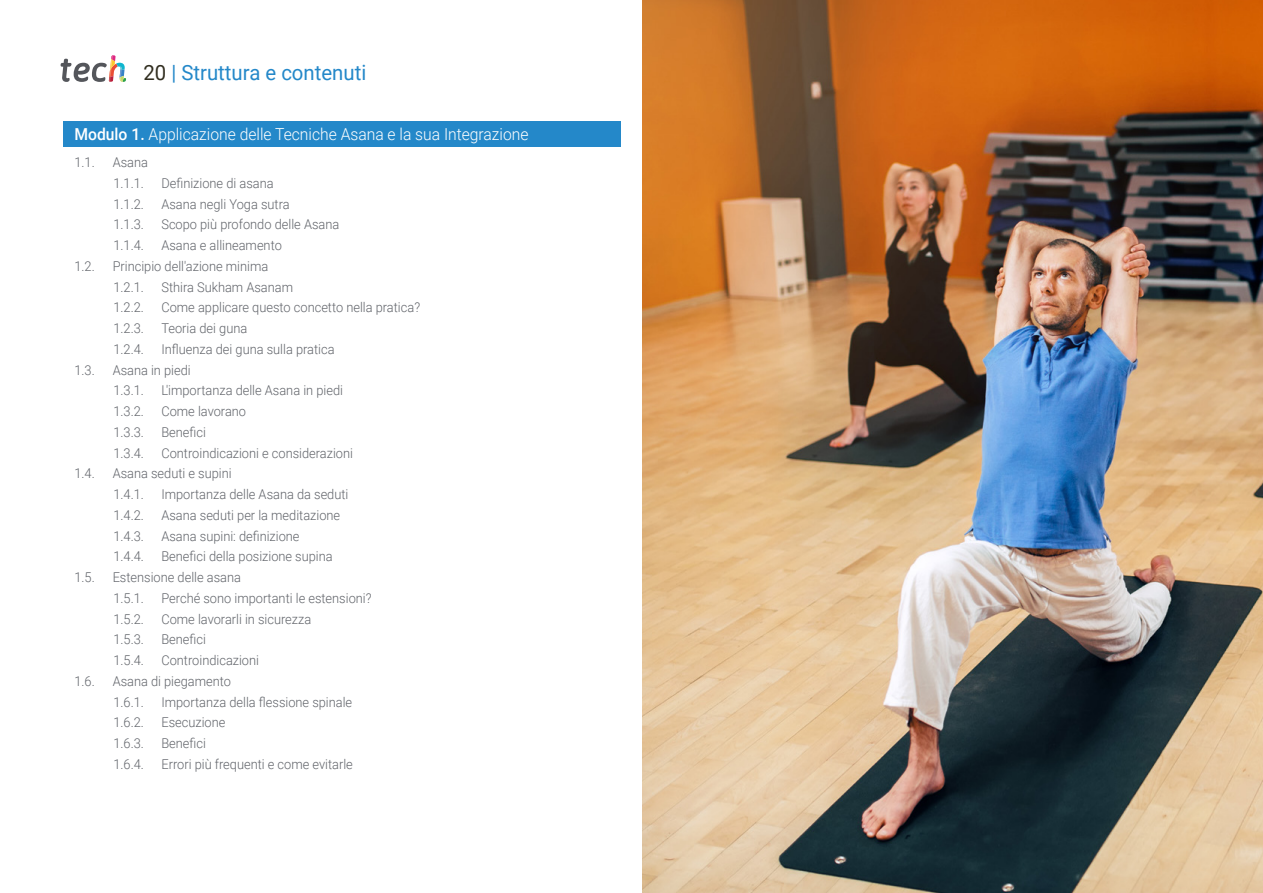
<style>
.page{position:relative;width:1263px;height:893px;background:#fff}
.page>*{position:absolute;margin:0;border:0;box-sizing:border-box;transform-origin:0 0}
.t1{font:21px "Roboto";color:#2488c9}
.t2{font:300 16.5px "Roboto";color:#fff;scale:.95 1}
.t3{font:300 13.5px/20.7px "Roboto";color:#61646a;scale:.95 1}
.s1{color:#312e20}
.s2{font-weight:500}
</style>
<div class="page">
<svg style="left:61px;top:55px;width:65px;height:27px"></svg>
<div style="left:63px;top:121px;width:558px;height:25px;background:#2488c9"></div>
<img style="left:642px;top:0;width:621px;height:893px">
<h1 class="t1" style="left:144px;top:57px;width:224px"><span class="s1">20</span> | Struttura e contenuti</h1>
<p class="t2" style="left:74px;top:123px;width:480px"><span class="s2">Modulo 1.</span> Applicazione delle Tecniche Asana e la sua Integrazione</p>
<p class="t3" style="left:74px;top:151px;width:23px">1.1.</p>
<p class="t3" style="left:113px;top:151px;width:39px">Asana<br>1.1.1.</p>
<p class="t3" style="left:161px;top:172px;width:120px">Definizione di asana</p>
<p class="t3" style="left:113px;top:193px;width:34px">1.1.2.</p>
<p class="t3" style="left:161px;top:193px;width:136px">Asana negli Yoga sutra</p>
<p class="t3" style="left:113px;top:214px;width:34px">1.1.3.</p>
<p class="t3" style="left:161px;top:214px;width:189px">Scopo più profondo delle Asana</p>
<p class="t3" style="left:113px;top:234px;width:34px">1.1.4.</p>
<p class="t3" style="left:161px;top:234px;width:128px">Asana e allineamento</p>
<p class="t3" style="left:74px;top:255px;width:23px">1.2.</p>
<p class="t3" style="left:113px;top:255px;width:165px">Principio dell'azione minima<br>1.2.1.</p>
<p class="t3" style="left:161px;top:276px;width:140px">Sthira Sukham Asanam</p>
<p class="t3" style="left:113px;top:297px;width:34px">1.2.2.</p>
<p class="t3" style="left:161px;top:297px;width:274px">Come applicare questo concetto nella pratica?</p>
<p class="t3" style="left:113px;top:317px;width:34px">1.2.3.</p>
<p class="t3" style="left:161px;top:317px;width:92px">Teoria dei guna</p>
<p class="t3" style="left:113px;top:338px;width:34px">1.2.4.</p>
<p class="t3" style="left:161px;top:338px;width:184px">Influenza dei guna sulla pratica</p>
<p class="t3" style="left:74px;top:359px;width:23px">1.3.</p>
<p class="t3" style="left:113px;top:359px;width:84px">Asana in piedi<br>1.3.1.</p>
<p class="t3" style="left:161px;top:380px;width:193px">L'importanza delle Asana in piedi</p>
<p class="t3" style="left:113px;top:400px;width:34px">1.3.2.</p>
<p class="t3" style="left:161px;top:400px;width:91px">Come lavorano</p>
<p class="t3" style="left:113px;top:421px;width:34px">1.3.3.</p>
<p class="t3" style="left:161px;top:421px;width:48px">Benefici</p>
<p class="t3" style="left:113px;top:442px;width:34px">1.3.4.</p>
<p class="t3" style="left:161px;top:442px;width:203px">Controindicazioni e considerazioni</p>
<p class="t3" style="left:74px;top:463px;width:23px">1.4.</p>
<p class="t3" style="left:113px;top:463px;width:127px">Asana seduti e supini<br>1.4.1.</p>
<p class="t3" style="left:161px;top:483px;width:198px">Importanza delle Asana da seduti</p>
<p class="t3" style="left:113px;top:504px;width:34px">1.4.2.</p>
<p class="t3" style="left:161px;top:504px;width:190px">Asana seduti per la meditazione</p>
<p class="t3" style="left:113px;top:525px;width:34px">1.4.3.</p>
<p class="t3" style="left:161px;top:525px;width:147px">Asana supini: definizione</p>
<p class="t3" style="left:113px;top:546px;width:34px">1.4.4.</p>
<p class="t3" style="left:161px;top:546px;width:182px">Benefici della posizione supina</p>
<p class="t3" style="left:74px;top:566px;width:23px">1.5.</p>
<p class="t3" style="left:113px;top:566px;width:137px">Estensione delle asana<br>1.5.1.</p>
<p class="t3" style="left:161px;top:587px;width:223px">Perché sono importanti le estensioni?</p>
<p class="t3" style="left:113px;top:608px;width:34px">1.5.2.</p>
<p class="t3" style="left:161px;top:608px;width:159px">Come lavorarli in sicurezza</p>
<p class="t3" style="left:113px;top:629px;width:34px">1.5.3.</p>
<p class="t3" style="left:161px;top:629px;width:48px">Benefici</p>
<p class="t3" style="left:113px;top:649px;width:34px">1.5.4.</p>
<p class="t3" style="left:161px;top:649px;width:104px">Controindicazioni</p>
<p class="t3" style="left:74px;top:670px;width:23px">1.6.</p>
<p class="t3" style="left:113px;top:670px;width:126px">Asana di piegamento<br>1.6.1.</p>
<p class="t3" style="left:161px;top:691px;width:202px">Importanza della flessione spinale</p>
<p class="t3" style="left:113px;top:712px;width:34px">1.6.2.</p>
<p class="t3" style="left:161px;top:712px;width:69px">Esecuzione</p>
<p class="t3" style="left:113px;top:732px;width:34px">1.6.3.</p>
<p class="t3" style="left:161px;top:732px;width:48px">Benefici</p>
<p class="t3" style="left:113px;top:753px;width:34px">1.6.4.</p>
<p class="t3" style="left:161px;top:753px;width:203px">Errori più frequenti e come evitarle</p>
</div>
